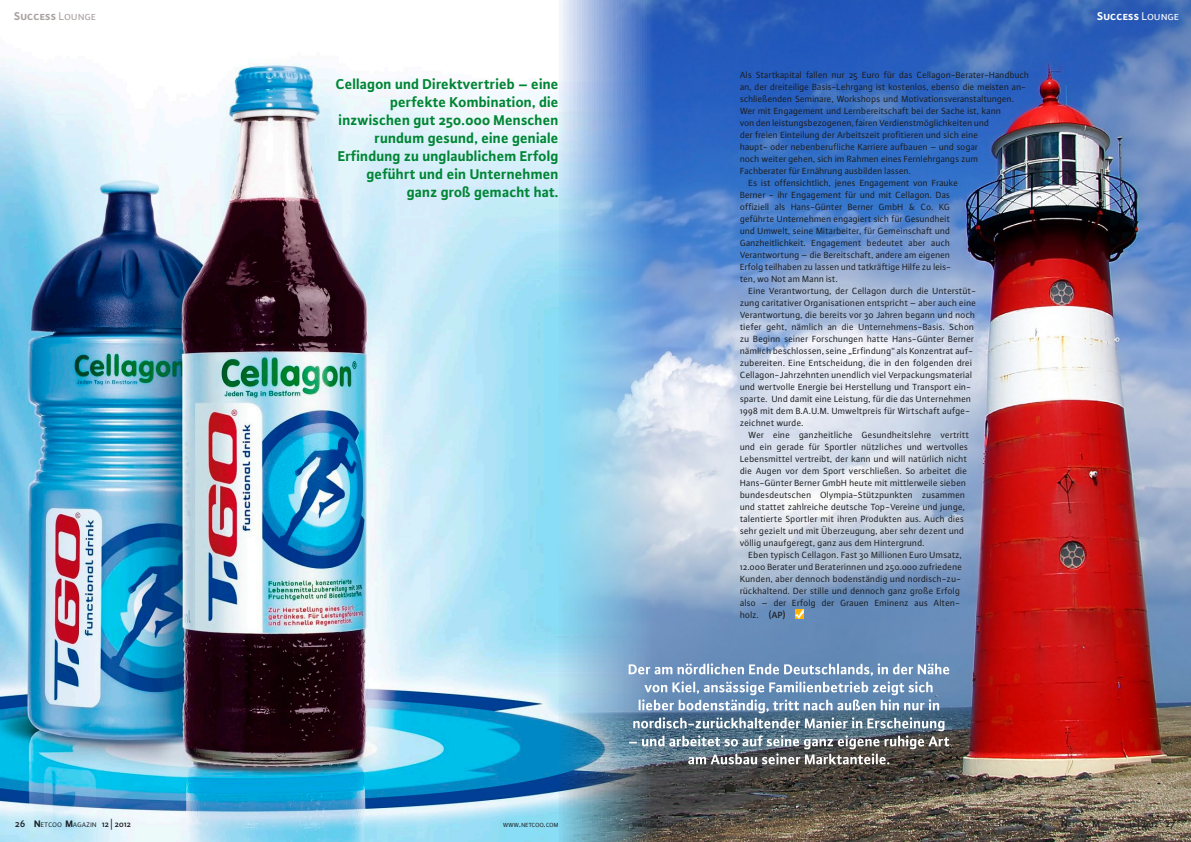
<style>
.page{position:relative;width:1191px;height:842px;background:#fff}
.page>*{position:absolute;margin:0;border:0;box-sizing:border-box;transform-origin:0 0}
.t1{font:700 15px/18px "Plus Sans";color:#008534;text-align:right}
.t2{font:12px "Plus Sans Bold SC";color:#a8a1a0}
.t3{font:12px "Plus Sans Bold SC";color:#fff}
.t4{font:9.5px "Plus Sans Normal";letter-spacing:.01em;color:#1b1c20}
.t5{font:7px "Plus Sans Normal";letter-spacing:.03em;color:#1b1c20}
.t6{font:6.3px "Plus Sans Normal";color:#1b1c20}
.s1{font-family:"Plus Sans Normal SC"}
.s2{font-family:"Plus Sans";font-weight:500}
.s3{font-family:"Plus Sans";font-weight:500;font-size:10px}
.s4{font-family:"Plus Sans";font-weight:700;font-size:10px}
.s5{font-family:"Plus Sans";font-weight:500;font-size:9px}
.s6{font-family:"Arial";font-size:9px}
.s7{font-size:9px}
</style>
<div class="page">
<img style="left:0;top:59px;width:558px;height:783px">
<img style="left:558px;top:0;width:633px;height:842px">
<svg style="left:795px;top:610px;width:9px;height:8px"></svg>
<svg style="left:628px;top:663px;width:321px;height:101px;background:#7a91a7"></svg>
<p class="t2" style="left:14px;top:9px;width:84px">Success <span class="s1">Lounge</span></p>
<h1 class="t1" style="left:336px;top:75px;width:224px">Cellagon und Direktvertrieb – eine perfekte Kombination, die inzwischen gut 250.000 Menschen rundum gesund, eine geniale<br>Erfindung zu unglaublichem Erfolg geführt und ein Unternehmen ganz groß gemacht hat.</h1>
<p class="t4" style="left:740px;top:70px;width:290px">Als Startkapital fallen nur 25 Euro für das Cellagon-Berater-Handbuch</p>
<p class="t4" style="left:740px;top:82px;width:285px">an, der dreiteilige Basis-Lehrgang ist kostenlos, ebenso die meisten an--</p>
<p class="t4" style="left:740px;top:94px;width:276px">schließenden Seminare, Workshops und Motivationsveranstaltungen.</p>
<p class="t4" style="left:740px;top:106px;width:262px">Wer mit Engagement und Lernbereitschaft bei der Sache ist, kann</p>
<p class="t4" style="left:740px;top:118px;width:250px">von den leistungsbezogenen, fairen Verdienstmöglichkeiten und</p>
<p class="t4" style="left:740px;top:130px;width:240px">der freien Einteilung der Arbeitszeit profitieren und sich eine</p>
<p class="t4" style="left:740px;top:142px;width:240px">haupt- oder nebenberufliche Karriere aufbauen – und sogar</p>
<p class="t4" style="left:740px;top:154px;width:240px">noch weiter gehen, sich im Rahmen eines Fernlehrgangs zum</p>
<p class="t4" style="left:740px;top:166px;width:172px">Fachberater für Ernährung ausbilden lassen.</p>
<p class="t4" style="left:748px;top:178px;width:211px">Es ist offensichtlich, jenes Engagement von Frauke</p>
<p class="t4" style="left:740px;top:190px;width:211px">Berner - ihr Engagement für und mit Cellagon. Das</p>
<p class="t4" style="left:740px;top:202px;width:211px">offiziell als Hans-Günter Berner GmbH &amp; Co. KG</p>
<p class="t4" style="left:740px;top:214px;width:211px">geführte Unternehmen engagiert sich für Gesundheit</p>
<p class="t4" style="left:740px;top:226px;width:212px">und Umwelt, seine Mitarbeiter, für Gemeinschaft und</p>
<p class="t4" style="left:740px;top:238px;width:212px">Ganzheitlichkeit. Engagement bedeutet aber auch</p>
<p class="t4" style="left:740px;top:250px;width:212px">Verantwortung – die Bereitschaft, andere am eigenen</p>
<p class="t4" style="left:740px;top:262px;width:213px">Erfolg teilhaben zu lassen und tatkräftige Hilfe zu leis-</p>
<p class="t4" style="left:740px;top:274px;width:99px">ten, wo Not am Mann ist.</p>
<p class="t4" style="left:748px;top:286px;width:229px">Eine Verantwortung, der Cellagon durch die Unterstüt-</p>
<p class="t4" style="left:740px;top:298px;width:238px">zung caritativer Organisationen entspricht – aber auch eine</p>
<p class="t4" style="left:740px;top:310px;width:237px">Verantwortung, die bereits vor 30 Jahren begann und noch</p>
<p class="t4" style="left:740px;top:322px;width:235px">tiefer geht, nämlich an die Unternehmens-Basis. Schon</p>
<p class="t4" style="left:740px;top:334px;width:236px">zu Beginn seiner Forschungen hatte Hans-Günter Berner</p>
<p class="t4" style="left:740px;top:346px;width:235px">nämlich beschlossen, seine „Erfindung“ als Konzentrat auf-</p>
<p class="t4" style="left:740px;top:358px;width:234px">zubereiten. Eine Entscheidung, die in den folgenden drei</p>
<p class="t4" style="left:740px;top:370px;width:234px">Cellagon-Jahrzehnten unendlich viel Verpackungsmaterial</p>
<p class="t4" style="left:740px;top:382px;width:233px">und wertvolle Energie bei Herstellung und Transport ein-</p>
<p class="t4" style="left:740px;top:394px;width:233px">sparte. Und damit eine Leistung, für die das Unternehmen</p>
<p class="t4" style="left:740px;top:406px;width:231px">1998 mit dem B.A.U.M. Umweltpreis für Wirtschaft aufge-</p>
<p class="t4" style="left:740px;top:418px;width:65px">zeichnet wurde.</p>
<p class="t4" style="left:748px;top:430px;width:222px">Wer eine ganzheitliche Gesundheitslehre vertritt</p>
<p class="t4" style="left:740px;top:442px;width:230px">und ein gerade für Sportler nützliches und wertvolles</p>
<p class="t4" style="left:740px;top:454px;width:228px">Lebensmittel vertreibt, der kann und will natürlich nicht</p>
<p class="t4" style="left:740px;top:466px;width:229px">die Augen vor dem Sport verschließen. So arbeitet die</p>
<p class="t4" style="left:740px;top:478px;width:227px">Hans-Günter Berner GmbH heute mit mittlerweile sieben</p>
<p class="t4" style="left:740px;top:490px;width:226px">bundesdeutschen Olympia-Stützpunkten zusammen</p>
<p class="t4" style="left:740px;top:502px;width:227px">und stattet zahlreiche deutsche Top-Vereine und junge,</p>
<p class="t4" style="left:740px;top:514px;width:225px">talentierte Sportler mit ihren Produkten aus. Auch dies</p>
<p class="t4" style="left:740px;top:526px;width:226px">sehr gezielt und mit Überzeugung, aber sehr dezent und</p>
<p class="t4" style="left:740px;top:538px;width:186px">völlig unaufgeregt, ganz aus dem Hintergrund.</p>
<p class="t4" style="left:748px;top:550px;width:215px">Eben typisch Cellagon. Fast 30 Millionen Euro Umsatz,</p>
<p class="t4" style="left:740px;top:562px;width:224px">12.000 Berater und Beraterinnen und 250.000 zufriedene</p>
<p class="t4" style="left:740px;top:574px;width:223px">Kunden, aber dennoch bodenständig und nordisch-zu-</p>
<p class="t4" style="left:740px;top:586px;width:222px">rückhaltend. Der stille und dennoch ganz große Erfolg</p>
<p class="t4" style="left:740px;top:598px;width:222px">also – der Erfolg der Grauen Eminenz aus Alten-</p>
<p class="t4" style="left:740px;top:610px;width:47px">holz. <span class="s2">(AP)</span></p>
<p class="t3" style="left:1097px;top:9px;width:84px">Success <span class="s1">Lounge</span></p>
<p class="t5" style="left:15px;top:820px;width:117px"><span class="s3">26</span> <span class="s4">N</span>ETCOO <span class="s4">M</span>AGAZIN <span class="s5">12</span><span class="s6">│</span><span class="s5">2012</span></p>
<p class="t6" style="left:503px;top:821px;width:57px">WWW<span class="s7">.</span>NETCOO<span class="s7">.</span>COM</p>
<p class="t6" style="left:632px;top:821px;width:57px">WWW<span class="s7">.</span>NETCOO<span class="s7">.</span>COM</p>
<p class="t5" style="left:1061px;top:820px;width:115px"><span class="s4">N</span>ETCOO <span class="s4">M</span>AGAZIN <span class="s5">12</span><span class="s6">│</span><span class="s5">2012</span> <span class="s3">27</span></p>
</div>
